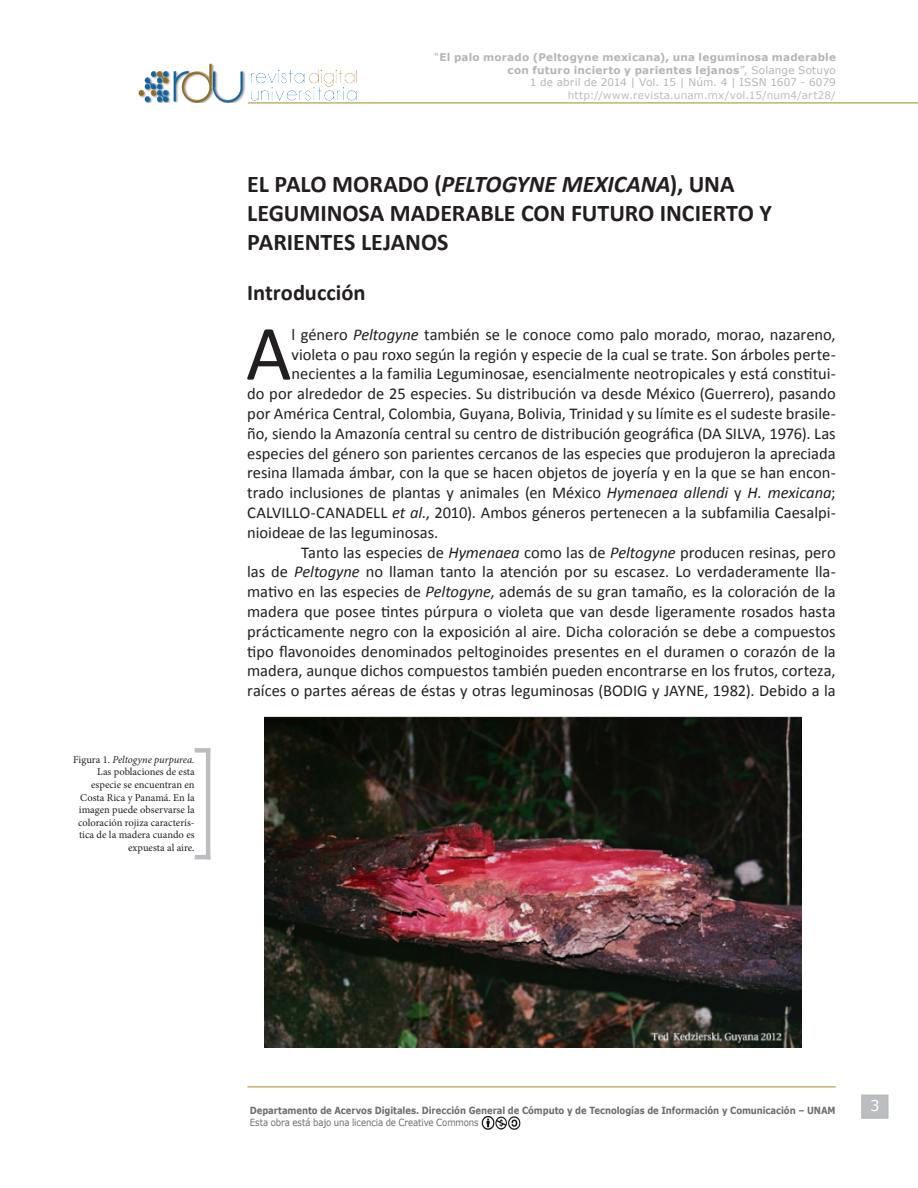
<style>
.page{position:relative;width:918px;height:1188px;background:#fff}
.page>*{position:absolute;margin:0;border:0;box-sizing:border-box;transform-origin:0 0}
.subtitulo_2_de_texto{font:78.9px "Calibri";color:#231f20}
.subtitulo_de_texto_n{font:700 24px "Calibri";letter-spacing:-.005em;color:#231f20}
.subtitulo_2_de_texto-2{font:700 22.5px "Calibri";color:#231f20}
.subtitulo_2_de_texto-3{font:16.5px/19.8px "Calibri";color:#231f20;text-align:justify}
.t1{font:15px "Verdana";color:#fff}
.epigrafe{font:10.5px/12.6px "Minion Pro";color:#231f20;text-align:right}
.t2{font:700 10.5px/12.6px "Verdana";letter-spacing:.02em;color:#b4b5b8;text-align:right}
.t3{font:10.5px "Verdana";letter-spacing:.015em;color:#bcbdc0}
.t4{font:700 9.9px "Verdana";letter-spacing:-.01em;color:#6c6d70;scale:.86 1}
.t5{font:9.9px "Verdana";letter-spacing:-.01em;color:#6c6d70;scale:.87 1}
.s1{font-style:italic}
.s2{font-weight:400}
</style>
<div class="page">
<div style="left:861px;top:1095px;width:27px;height:24px;background:#bcbdc0"></div>
<img style="left:138px;top:63px;width:218px;height:39px">
<hr style="left:247px;top:102px;width:671px;height:2px;background:#cbb87c">
<hr style="left:248px;top:103px;width:670px;height:1px;background:#ba9b32">
<hr style="left:247px;top:1086px;width:589px;height:2px;background:#cab677">
<hr style="left:248px;top:1087px;width:588px;height:1px;background:#ba9b32">
<img style="left:481px;top:1116px;width:39px;height:14px">
<img style="left:265px;top:717px;width:536px;height:331px">
<hr style="left:206px;top:749px;width:4px;height:110px;background:#bcbdc0">
<hr style="left:195px;top:855px;width:15px;height:4px;background:#bcbdc0">
<div style="left:195px;top:748px;width:15px;height:5px;background:#bcbdc0"></div>
<p class="epigrafe" style="left:73px;top:753px;width:123px">Figura 1. <span class="s1">Peltogyne purpurea.<br></span>Las poblaciones de esta especie se encuentran en<br>Costa Rica y Panamá. En la imagen puede observarse la coloración rojiza caracterís&shy;tica de la madera cuando es expuesta al aire.</p>
<p class="t2" style="left:434px;top:51px;width:403px"><span class="s2">“</span>El palo morado (Peltogyne mexicana), una leguminosa maderable con futuro incierto y parientes lejanos<span class="s2">”, Solange Sotuyo<br>1 de abril de 2014 | Vol. 15 | Núm. 4 | ISSN 1607 - 6079</span></p>
<p class="t3" style="left:568px;top:88px;width:270px">http://www.revista.unam.mx/vol.15/num4/art28/</p>
<p class="subtitulo_de_texto_n" style="left:247px;top:169px;width:489px">EL PALO MORADO (<span class="s1">PELTOGYNE MEXICANA</span>), UNA</p>
<p class="subtitulo_de_texto_n" style="left:247px;top:198px;width:526px">LEGUMINOSA MADERABLE CON FUTURO INCIERTO Y</p>
<p class="subtitulo_de_texto_n" style="left:247px;top:227px;width:203px">PARIENTES LEJANOS</p>
<p class="subtitulo_2_de_texto-2" style="left:247px;top:278px;width:120px">Introducción</p>
<p class="subtitulo_2_de_texto" style="left:246px;top:303px;width:47px">A</p>
<p class="subtitulo_2_de_texto-3" style="left:292px;top:325px;width:546px">l género <span class="s1">Peltogyne</span> también se le conoce como palo morado, morao, nazareno,</p>
<p class="subtitulo_2_de_texto-3" style="left:292px;top:344px;width:546px">violeta o pau roxo según la región y especie de la cual se trate. Son árboles perte-</p>
<p class="subtitulo_2_de_texto-3" style="left:292px;top:364px;width:546px">necientes a la familia Leguminosae, esencialmente neotropicales y está constitui-</p>
<p class="subtitulo_2_de_texto-3" style="left:247px;top:384px;width:590px">do por alrededor de 25 especies. Su distribución va desde México (Guerrero), pasando</p>
<p class="subtitulo_2_de_texto-3" style="left:247px;top:404px;width:590px">por América Central, Colombia, Guyana, Bolivia, Trinidad y su límite es el sudeste brasile-</p>
<p class="subtitulo_2_de_texto-3" style="left:247px;top:424px;width:590px">ño, siendo la Amazonía central su centro de distribución geográfica (DA SILVA, 1976). Las</p>
<p class="subtitulo_2_de_texto-3" style="left:247px;top:443px;width:590px">especies del género son parientes cercanos de las especies que produjeron la apreciada</p>
<p class="subtitulo_2_de_texto-3" style="left:247px;top:463px;width:590px">resina llamada ámbar, con la que se hacen objetos de joyería y en la que se han encon-</p>
<p class="subtitulo_2_de_texto-3" style="left:247px;top:483px;width:590px">trado inclusiones de plantas y animales (en México <span class="s1">Hymenaea allendi</span> y <span class="s1">H. mexicana</span>;</p>
<p class="subtitulo_2_de_texto-3" style="left:247px;top:503px;width:590px">CALVILLO-CANADELL <span class="s1">et al</span>., 2010). Ambos géneros pertenecen a la subfamilia Caesalpi-</p>
<p class="subtitulo_2_de_texto-3" style="left:247px;top:523px;width:193px">nioideae de las leguminosas.</p>
<p class="subtitulo_2_de_texto-3" style="left:247px;top:542px;width:590px;text-indent:54px">Tanto las especies de <span class="s1">Hymenaea</span> como las de <span class="s1">Peltogyne</span> producen resinas, pero las de <span class="s1">Peltogyne</span> no llaman tanto la atención por su escasez. Lo verdaderamente lla&shy;mativo en las especies de <span class="s1">Peltogyne</span>, además de su gran tamaño, es la coloración de la madera que posee tintes púrpura o violeta que van desde ligeramente rosados hasta prácticamente negro con la exposición al aire. Dicha coloración se debe a compuestos tipo flavonoides denominados peltoginoides presentes en el duramen o corazón de la madera, aunque dichos compuestos también pueden encontrarse en los frutos, corteza, raíces o partes aéreas de éstas y otras leguminosas (BODIG y JAYNE, 1982). Debido a la</p>
<p class="t4" style="left:250px;top:1103px;width:683px">Departamento de Acervos Digitales. Dirección General de Cómputo y de Tecnologías de Información y Comunicación – UNAM</p>
<p class="t5" style="left:250px;top:1115px;width:265px">Esta obra está bajo una licencia de Creative Commons</p>
<p class="t1" style="left:870px;top:1096px;width:11px">3</p>
</div>
